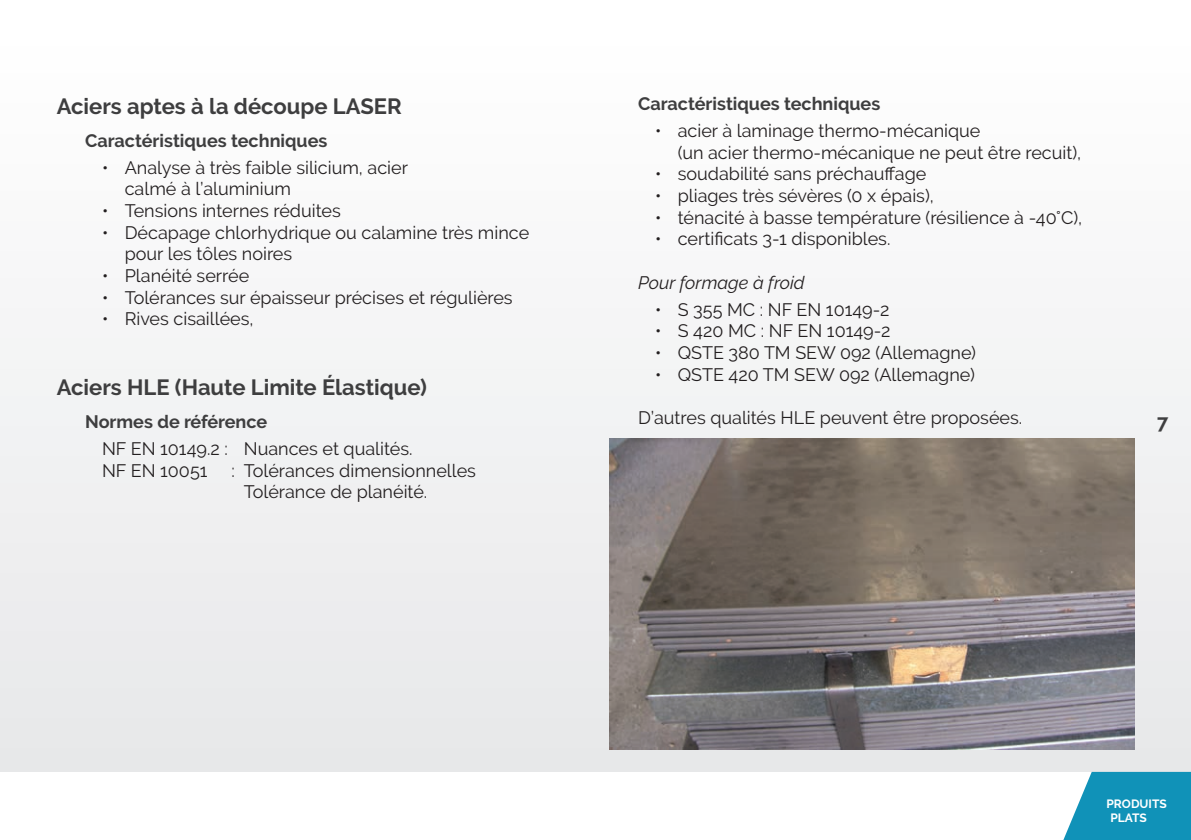
<style>
.page{position:relative;width:1191px;height:840px;background:#fff}
.page>*{position:absolute;margin:0;border:0;box-sizing:border-box;transform-origin:0 0}
.t1{font:700 22px "Raleway";color:#3e3e3f}
.t2{font:700 20px "Raleway";color:#3e3e3f}
.t3{font:18px/21.6px "Raleway";color:#231f20}
.t4{font:700 18px "Raleway";color:#3e3e3f}
.t5{font:italic 18px "Raleway";color:#231f20}
.t6{font:700 12px/14.4px "Raleway";color:#fff}
</style>
<div class="page">
<div style="left:0;top:0;width:1191px;height:771px;background:linear-gradient(to right,#f3f3f4,#f7f7f8)"></div>
<svg style="left:1063px;top:771px;width:128px;height:68px;background:#2e9fc0"></svg>
<img style="left:609px;top:438px;width:525px;height:310px">
<p class="t1" style="left:57px;top:93px;width:346px">Aciers aptes à la découpe LASER</p>
<p class="t4" style="left:85px;top:130px;width:244px">Caractéristiques techniques</p>
<p class="t3" style="left:125px;top:156px;width:285px;text-indent:-23px">• Analyse à très faible silicium, acier calmé à l’aluminium</p>
<p class="t3" style="left:102px;top:200px;width:240px">• Tensions internes réduites</p>
<p class="t3" style="left:125px;top:221px;width:406px;text-indent:-23px">• Décapage chlorhydrique ou calamine très mince pour les tôles noires</p>
<p class="t3" style="left:102px;top:264px;width:149px">• Planéité serrée</p>
<p class="t3" style="left:102px;top:286px;width:412px">• Tolérances sur épaisseur précises et régulières</p>
<p class="t3" style="left:102px;top:308px;width:153px">• Rives cisaillées,</p>
<p class="t1" style="left:57px;top:374px;width:372px">Aciers HLE (Haute Limite Élastique)</p>
<p class="t4" style="left:85px;top:411px;width:184px">Normes de référence</p>
<p class="t3" style="left:102px;top:437px;width:312px">NF EN 10149.2 : Nuances et qualités.</p>
<p class="t3" style="left:102px;top:459px;width:107px">NF EN 10051</p>
<p class="t3" style="left:231px;top:459px;width:246px">: Tolérances dimensionnelles</p>
<p class="t3" style="left:244px;top:481px;width:185px">Tolérance de planéité.</p>
<p class="t4" style="left:638px;top:93px;width:244px">Caractéristiques techniques</p>
<p class="t3" style="left:677px;top:120px;width:405px;text-indent:-23px">• acier à laminage thermo-mécanique<br>(un acier thermo-mécanique ne peut être recuit),</p>
<p class="t3" style="left:655px;top:163px;width:273px">• soudabilité sans préchauffage</p>
<p class="t3" style="left:655px;top:185px;width:280px">• pliages très sévères (0 x épais),</p>
<p class="t3" style="left:655px;top:206px;width:429px">• ténacité à basse température (résilience à -40°C),</p>
<p class="t3" style="left:655px;top:228px;width:237px">• certificats 3-1 disponibles.</p>
<p class="t5" style="left:638px;top:271px;width:168px">Pour formage à froid</p>
<p class="t3" style="left:655px;top:298px;width:236px">• S 355 MC : NF EN 10149-2</p>
<p class="t3" style="left:655px;top:320px;width:237px">• S 420 MC : NF EN 10149-2</p>
<p class="t3" style="left:655px;top:341px;width:322px">• QSTE 380 TM SEW 092 (Allemagne)</p>
<p class="t3" style="left:655px;top:363px;width:321px">• QSTE 420 TM SEW 092 (Allemagne)</p>
<p class="t3" style="left:638px;top:406px;width:386px">D’autres qualités HLE peuvent être proposées.</p>
<p class="t2" style="left:1157px;top:410px;width:13px">7</p>
<p class="t6" style="left:1110px;top:796px;width:58px;text-indent:-4px">PRODUITS<br>PLATS</p>
</div>
